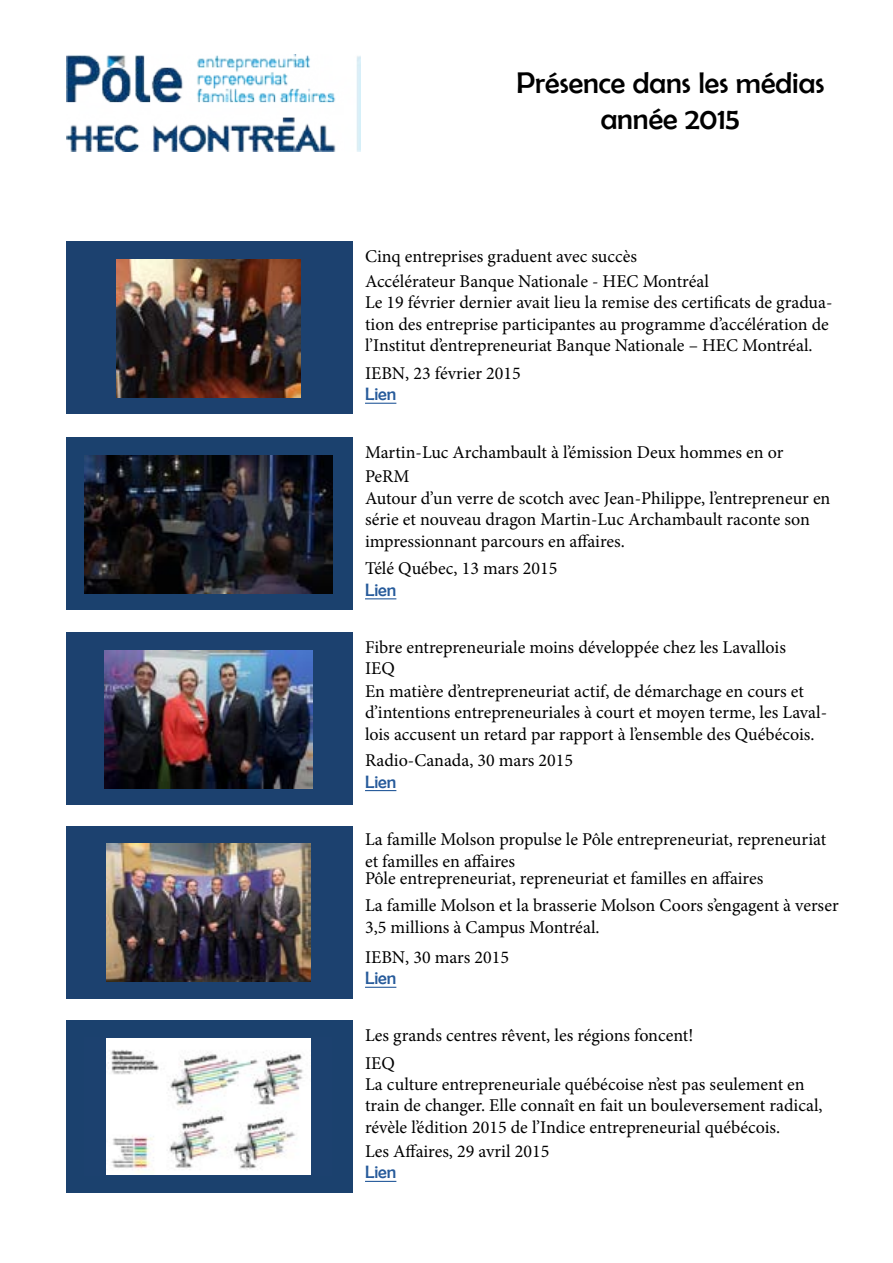
<style>
.page{position:relative;width:893px;height:1263px;background:#fff}
.page>*{position:absolute;margin:0;border:0;box-sizing:border-box;transform-origin:0 0}
.t1{font:30px "Berlin Sans FB";color:#000}
.t2{font:18px/21.6px "Minion Pro";color:#000}
.t3{font:18px "Berlin Sans FB";color:#275b9b}
</style>
<div class="page">
<img style="left:67px;top:54px;width:293px;height:97px">
<div style="left:66px;top:241px;width:287px;height:173px;background:#1c416f"></div>
<img style="left:116px;top:260px;width:184px;height:138px">
<hr style="left:365px;top:403px;width:31px;height:1px;background:#275b9b">
<div style="left:66px;top:826px;width:287px;height:173px;background:#1c416f"></div>
<img style="left:106px;top:843px;width:204px;height:138px">
<hr style="left:365px;top:987px;width:31px;height:1px;background:#275b9b">
<div style="left:66px;top:1020px;width:287px;height:173px;background:#1b416e"></div>
<img style="left:106px;top:1038px;width:204px;height:136px">
<hr style="left:365px;top:1181px;width:31px;height:1px;background:#275b9b">
<div style="left:66px;top:437px;width:287px;height:173px;background:#1b416e"></div>
<img style="left:84px;top:455px;width:248px;height:138px">
<hr style="left:365px;top:598px;width:31px;height:1px;background:#275b9b">
<div style="left:66px;top:632px;width:287px;height:173px;background:#1c416f"></div>
<img style="left:104px;top:650px;width:208px;height:138px">
<hr style="left:365px;top:790px;width:31px;height:1px;background:#275b9b">
<p class="t1" style="left:516px;top:66px;width:309px">Présence dans les médias</p>
<p class="t1" style="left:601px;top:102px;width:141px">année 2015</p>
<p class="t2" style="left:365px;top:246px;width:273px">Cinq entreprises graduent avec succès</p>
<p class="t2" style="left:365px;top:292px;width:469px">Le 19 février dernier avait lieu la remise des certificats de gradua&shy;tion des entreprise participantes au programme d’accélération de l’Institut d’entrepreneuriat Banque Nationale – HEC Montréal.</p>
<p class="t2" style="left:365px;top:270px;width:345px">Accélérateur Banque Nationale - HEC Montréal</p>
<p class="t2" style="left:365px;top:362px;width:157px">IEBN, 23 février 2015</p>
<p class="t3" style="left:365px;top:384px;width:33px">Lien</p>
<p class="t2" style="left:365px;top:442px;width:420px">Martin-Luc Archambault à l’émission Deux hommes en or</p>
<p class="t2" style="left:365px;top:487px;width:467px">Autour d’un verre de scotch avec Jean-Philippe, l’entrepreneur en série et nouveau dragon Martin-Luc Archambault raconte son impressionnant parcours en affaires.</p>
<p class="t2" style="left:365px;top:466px;width:46px">PeRM</p>
<p class="t2" style="left:365px;top:558px;width:194px">Télé Québec, 13 mars 2015</p>
<p class="t3" style="left:365px;top:580px;width:33px">Lien</p>
<p class="t2" style="left:365px;top:636px;width:422px">Fibre entrepreneuriale moins développée chez les Lavallois</p>
<p class="t2" style="left:365px;top:680px;width:464px">En matière d’entrepreneuriat actif, de démarchage en cours et d’intentions entrepreneuriales à court et moyen terme, les Laval&shy;lois accusent un retard par rapport à l’ensemble des Québécois.</p>
<p class="t2" style="left:365px;top:657px;width:31px">IEQ</p>
<p class="t2" style="left:365px;top:749px;width:210px">Radio-Canada, 30 mars 2015</p>
<p class="t3" style="left:365px;top:771px;width:33px">Lien</p>
<p class="t2" style="left:365px;top:829px;width:463px">La famille Molson propulse le Pôle entrepreneuriat, repreneuriat et familles en affaires</p>
<p class="t2" style="left:365px;top:894px;width:475px">La famille Molson et la brasserie Molson Coors s’engagent à verser<br>3,5 millions à Campus Montréal.</p>
<p class="t2" style="left:365px;top:868px;width:400px">Pôle entrepreneuriat, repreneuriat et familles en affaires</p>
<p class="t2" style="left:365px;top:946px;width:146px">IEBN, 30 mars 2015</p>
<p class="t3" style="left:365px;top:968px;width:33px">Lien</p>
<p class="t2" style="left:365px;top:1025px;width:330px">Les grands centres rêvent, les régions foncent!</p>
<p class="t2" style="left:365px;top:1052px;width:31px">IEQ</p>
<p class="t2" style="left:365px;top:1073px;width:459px">La culture entrepreneuriale québécoise n’est pas seulement en train de changer. Elle connaît en fait un bouleversement radical, révèle l’édition 2015 de l’Indice entrepreneurial québécois.</p>
<p class="t2" style="left:365px;top:1140px;width:186px">Les Affaires, 29 avril 2015</p>
<p class="t3" style="left:365px;top:1162px;width:33px">Lien</p>
</div>
